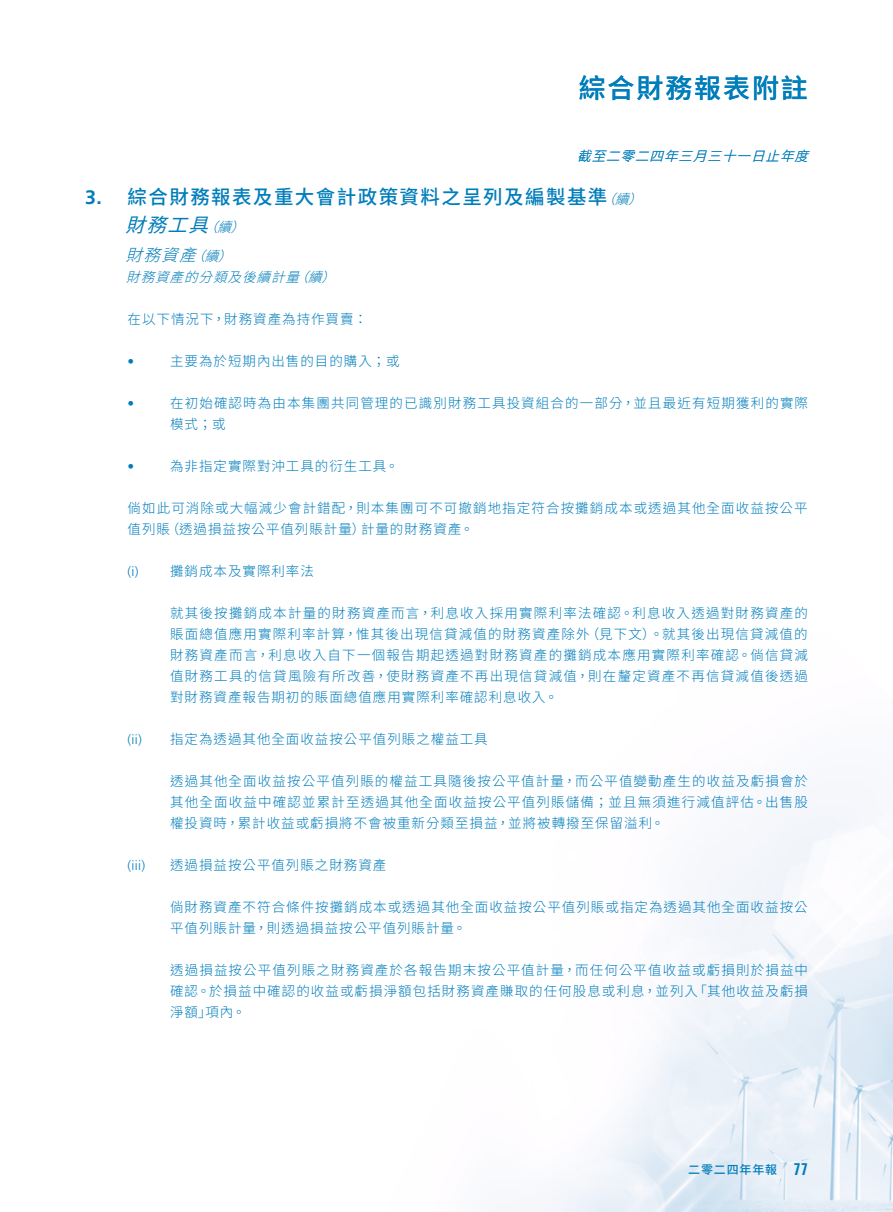
<style>
.page{position:relative;width:893px;height:1212px;background:#fff}
.page>*{position:absolute;margin:0;border:0;box-sizing:border-box;transform-origin:0 0}
.t1{font:500 27px "Source Han Sans TC";letter-spacing:.07em;color:#007dbb}
.Heading_1{font:500 19.5px "Source Han Sans TC";letter-spacing:.075em;color:#007dbb}
.Heading_2{font:italic 19.5px "Source Han Sans TC";color:#007dbb}
.Heading_3{font:italic 300 16.5px "Source Han Sans TC";color:#007dbb}
.Body_Text{font:300 13.5px/21px "Source Han Sans TC";letter-spacing:.075em;color:#007dbb}
.Heading_4{font:italic 300 13.5px "Source Han Sans TC";color:#007dbb}
.Body_Text-2{font:300 13.5px "Frutiger LT Std";color:#007dbb}
.t2{font:500 12px "Source Han Sans TC";letter-spacing:.07em;color:#007dbb}
.s1{font-family:"Frutiger LT Std";font-weight:700}
.s2{font-weight:300;font-style:italic;font-size:13.5px}
.s3{font-weight:300;font-size:13.5px}
.s4{font-size:13.5px}
.s5{font-family:"Frutiger LT Std"}
.s6{font-family:"URWDIN Cond";font-weight:700;font-size:16.5px}
</style>
<div class="page">
<img style="left:531px;top:798px;width:362px;height:414px">
<h1 class="t1" style="left:579px;top:73px;width:231px">綜合財務報表附註</h1>
<p class="Heading_4" style="left:577px;top:148px;width:243px">截至二零二四年三月三十一日止年度</p>
<p class="Heading_1" style="left:85px;top:186px;width:569px"><span class="s1">3.</span> 綜合財務報表及重大會計政策資料之呈列及編製基準<span class="s2">（續）</span></p>
<p class="Heading_2" style="left:126px;top:213px;width:131px">財務工具<span class="s3">（續）</span></p>
<p class="Heading_3" style="left:126px;top:246px;width:118px">財務資產<span class="s4">（續）</span></p>
<p class="Heading_4" style="left:126px;top:270px;width:221px">財務資產的分類及後續計量（續）</p>
<p class="Body_Text" style="left:128px;top:309px;width:241px">在以下情況下，財務資產為持作買賣：</p>
<p class="Body_Text-2" style="left:128px;top:354px;width:8px">•</p>
<p class="Body_Text" style="left:170px;top:351px;width:231px">主要為於短期內出售的目的購入；或</p>
<p class="Body_Text-2" style="left:128px;top:396px;width:8px">•</p>
<p class="Body_Text" style="left:170px;top:393px;width:639px">在初始確認時為由本集團共同管理的已識別財務工具投資組合的一部分，並且最近有短期獲利的實際模式；或</p>
<p class="Body_Text-2" style="left:128px;top:459px;width:8px">•</p>
<p class="Body_Text" style="left:170px;top:456px;width:230px">為非指定實際對沖工具的衍生工具。</p>
<p class="Body_Text" style="left:128px;top:498px;width:682px">倘如此可消除或大幅減少會計錯配，則本集團可不可撤銷地指定符合按攤銷成本或透過其他全面收益按公平值列賬（透過損益按公平值列賬計量）計量的財務資產。</p>
<p class="Body_Text" style="left:128px;top:561px;width:188px"><span class="s5">(i)</span> 攤銷成本及實際利率法</p>
<p class="Body_Text" style="left:170px;top:603px;width:639px;text-align:justify">就其後按攤銷成本計量的財務資產而言，利息收入採用實際利率法確認。利息收入透過對財務資產的賬面總值應用實際利率計算，惟其後出現信貸減值的財務資產除外（見下文）。就其後出現信貸減值的財務資產而言，利息收入自下一個報告期起透過對財務資產的攤銷成本應用實際利率確認。倘信貸減值財務工具的信貸風險有所改善，使財務資產不再出現信貸減值，則在釐定資產不再信貸減值後透過對財務資產報告期初的賬面總值應用實際利率確認利息收入。</p>
<p class="Body_Text-2" style="left:128px;top:732px;width:16px">(ii)</p>
<p class="Body_Text" style="left:170px;top:729px;width:319px">指定為透過其他全面收益按公平值列賬之權益工具</p>
<p class="Body_Text" style="left:170px;top:771px;width:639px;text-align:justify">透過其他全面收益按公平值列賬的權益工具隨後按公平值計量，而公平值變動產生的收益及虧損會於其他全面收益中確認並累計至透過其他全面收益按公平值列賬儲備；並且無須進行減值評估。出售股權投資時，累計收益或虧損將不會被重新分類至損益，並將被轉撥至保留溢利。</p>
<p class="Body_Text-2" style="left:128px;top:858px;width:19px">(iii)</p>
<p class="Body_Text" style="left:170px;top:855px;width:218px">透過損益按公平值列賬之財務資產</p>
<p class="Body_Text" style="left:170px;top:897px;width:639px">倘財務資產不符合條件按攤銷成本或透過其他全面收益按公平值列賬或指定為透過其他全面收益按公平值列賬計量，則透過損益按公平值列賬計量。</p>
<p class="Body_Text" style="left:170px;top:960px;width:639px;text-align:justify">透過損益按公平值列賬之財務資產於各報告期末按公平值計量，而任何公平值收益或虧損則於損益中確認。於損益中確認的收益或虧損淨額包括財務資產賺取的任何股息或利息，並列入「其他收益及虧損淨額」項內。</p>
<p class="t2" style="left:688px;top:1162px;width:121px">二零二四年年報 <span class="s6">77</span></p>
</div>
